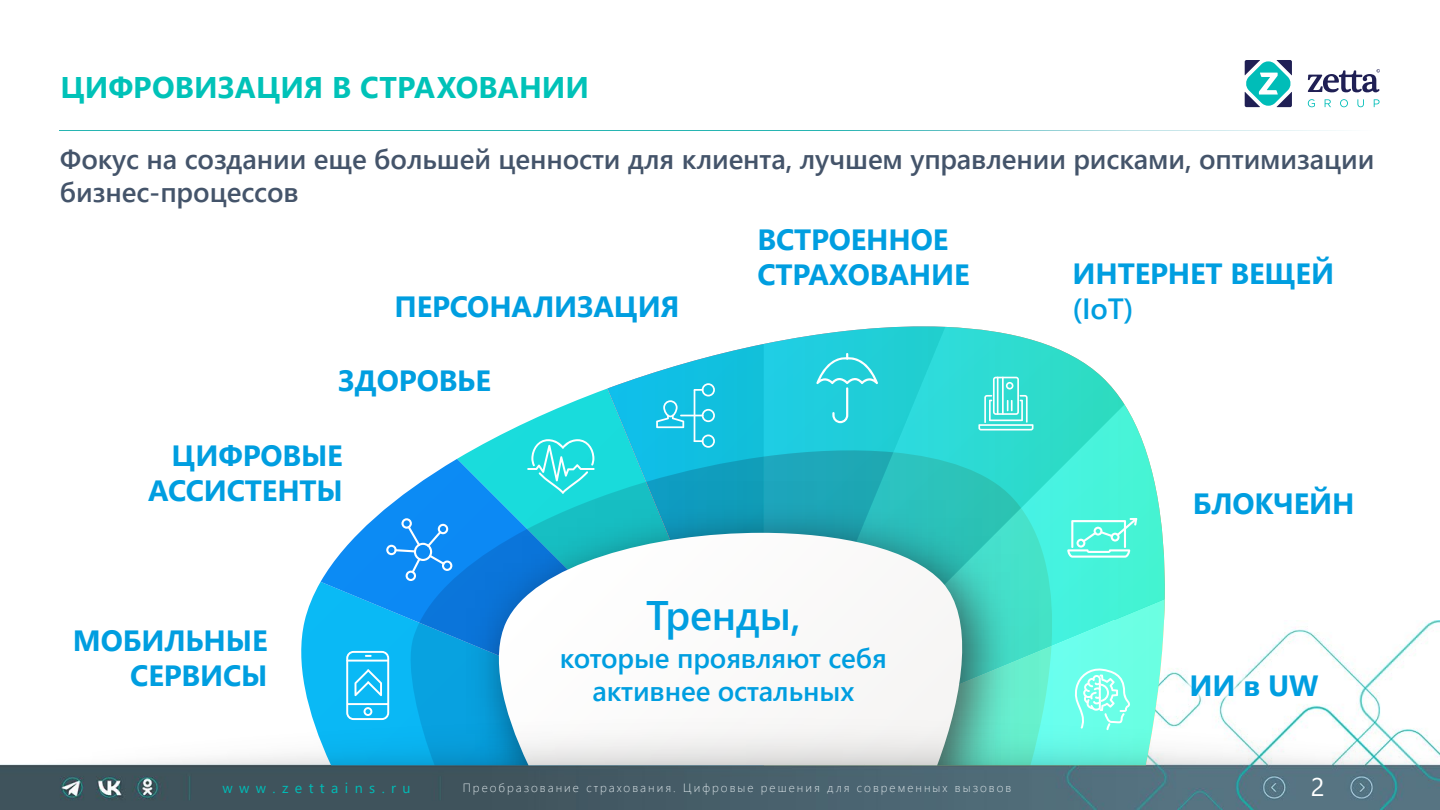
<style>
.page{position:relative;width:1440px;height:810px;background:#fff}
.page>*{position:absolute;margin:0;border:0;box-sizing:border-box;transform-origin:0 0}
.t1{font:600 41.25px "Segoe UI";letter-spacing:-.005em;color:#009ee0}
.t2{font:700 29.85px "Segoe UI";letter-spacing:.005em;color:#00c2b8}
.t3{font:700 29.25px/35.1px "Segoe UI";letter-spacing:-.005em;color:#009ee0;text-align:right}
.t4{font:600 29.25px "Segoe UI";color:#009ee0}
.t5{font:600 27.75px/33.3px "Segoe UI";letter-spacing:-.005em;color:#44546a}
.t6{font:600 27.75px/33.3px "Segoe UI";letter-spacing:-.005em;color:#009ee0;text-align:center}
.t7{font:25.5px "Segoe UI";color:#fff}
.t8{font:14.25px "Segoe UI";letter-spacing:.45em;color:#00bcb7}
.t9{font:300 12px "Segoe UI";letter-spacing:.17em;color:#dae3e7}
</style>
<div class="page">
<img style="left:0;top:620px;width:1440px;height:190px">
<svg style="left:1308px;top:69px;width:72px;height:23px"></svg>
<svg style="left:1245px;top:60px;width:47px;height:47px"></svg>
<svg style="left:1308px;top:99px;width:7px;height:8px"></svg>
<svg style="left:1325px;top:99px;width:6px;height:8px"></svg>
<svg style="left:1340px;top:99px;width:8px;height:8px"></svg>
<svg style="left:1357px;top:99px;width:7px;height:8px"></svg>
<svg style="left:1374px;top:99px;width:6px;height:8px"></svg>
<svg style="left:60px;top:130px;width:1284px;height:1px"></svg>
<svg style="left:1124px;top:404px;width:41px;height:315px"></svg>
<svg style="left:945px;top:327px;width:179px;height:392px;background:#5defdd"></svg>
<svg style="left:764px;top:326px;width:181px;height:27px"></svg>
<svg style="left:301px;top:582px;width:20px;height:137px"></svg>
<svg style="left:321px;top:459px;width:136px;height:260px"></svg>
<svg style="left:457px;top:388px;width:151px;height:94px"></svg>
<svg style="left:608px;top:344px;width:156px;height:138px"></svg>
<svg style="left:419px;top:581px;width:29px;height:138px;background:#0995e1"></svg>
<svg style="left:448px;top:482px;width:198px;height:237px;background:#0fa2db"></svg>
<svg style="left:490px;top:533px;width:156px;height:186px"></svg>
<svg style="left:0;top:719px;width:1440px;height:46px"></svg>
<svg style="left:346px;top:651px;width:43px;height:69px;background:#4acaf7"></svg>
<svg style="left:386px;top:518px;width:66px;height:63px;background:#2b99f5"></svg>
<svg style="left:527px;top:439px;width:68px;height:55px;background:#40e1e1"></svg>
<svg style="left:1074px;top:667px;width:56px;height:63px;background:#8bfeed"></svg>
<svg style="left:1067px;top:518px;width:70px;height:40px"></svg>
<svg style="left:646px;top:353px;width:405px;height:412px"></svg>
<div style="left:1185px;top:669px;width:139px;height:34px;background:#fff"></div>
<div style="left:1069px;top:252px;width:268px;height:76px;background:#fff"></div>
<p class="t2" style="left:61px;top:59px;width:530px">ЦИФРОВИЗАЦИЯ В СТРАХОВАНИИ</p>
<p class="t5" style="left:60px;top:140px;width:1316px">Фокус на создании еще большей ценности для клиента, лучшем управлении рисками, оптимизации бизнес-процессов</p>
<p class="t3" style="left:394px;top:287px;width:287px">ПЕРСОНАЛИЗАЦИЯ</p>
<p class="t3" style="left:338px;top:361px;width:154px">ЗДОРОВЬЕ</p>
<p class="t3" style="left:148px;top:436px;width:196px">ЦИФРОВЫЕ<br>АССИСТЕНТЫ</p>
<p class="t3" style="left:757px;top:220px;width:214px;text-align:left">ВСТРОЕННОЕ<br>СТРАХОВАНИЕ</p>
<p class="t3" style="left:73px;top:621px;width:196px">МОБИЛЬНЫЕ<br>СЕРВИСЫ</p>
<h1 class="t1" style="left:646px;top:577px;width:156px">Тренды,</h1>
<p class="t6" style="left:560px;top:639px;width:329px">которые проявляют себя активнее остальных</p>
<p class="t3" style="left:1072px;top:254px;width:263px">ИНТЕРНЕТ ВЕЩЕЙ</p>
<p class="t4" style="left:1072px;top:281px;width:62px">(IoT)</p>
<p class="t3" style="left:1193px;top:484px;width:163px">БЛОКЧЕЙН</p>
<p class="t3" style="left:1190px;top:666px;width:131px">ИИ в UW</p>
<p class="t8" style="left:222px;top:775px;width:190px">www.zettains.ru</p>
<p class="t9" style="left:463px;top:776px;width:550px">Преобразование страхования. Цифровые решения для современных вызовов</p>
<p class="t7" style="left:1311px;top:763px;width:15px">2</p>
</div>
